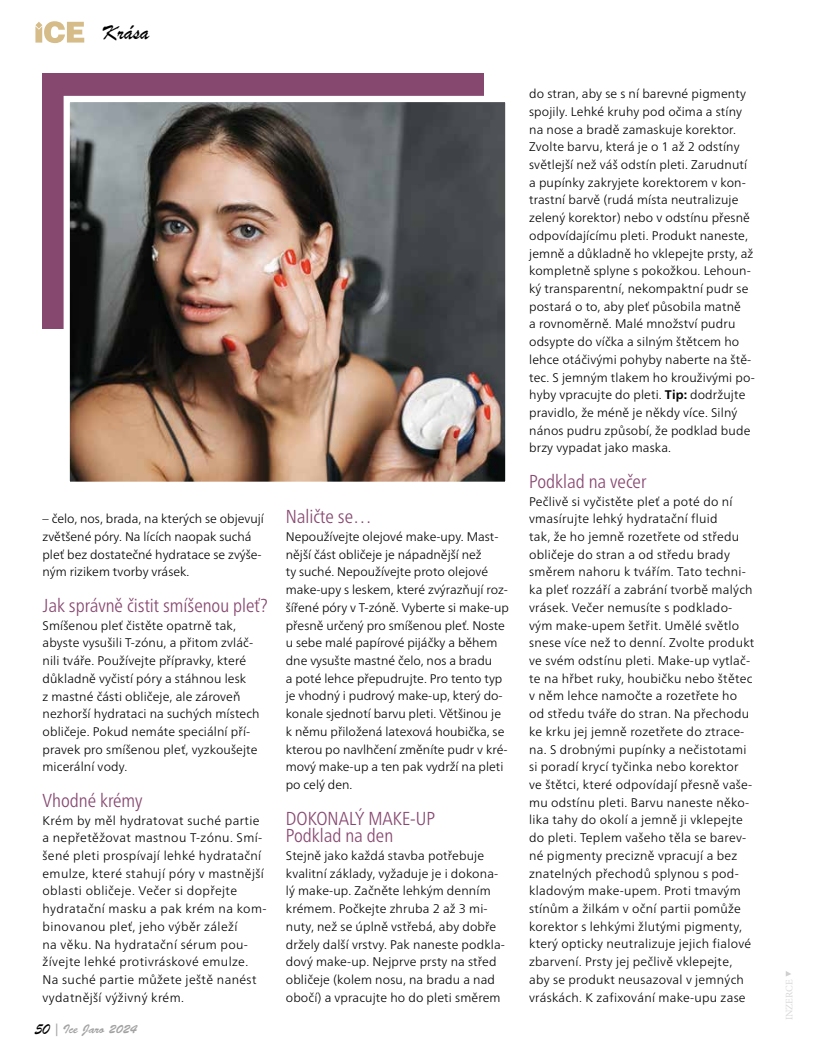
<style>
.page{position:relative;width:815px;height:1063px;background:#fff}
.page>*{position:absolute;margin:0;border:0;box-sizing:border-box;transform-origin:0 0}
.t1{font:22.5px "Brush Script";color:#000}
.t2{font:300 condensed 18.75px/17.8px "Frutiger Neue LTW1 G";color:#874870}
.t3{font:300 12.5px/17.8px "Frutiger Neue LTW1 G";letter-spacing:.01em;color:#000}
.t4{font:300 12.5px/17.8px "Frutiger Neue LTW1 G";letter-spacing:.03em;color:#000}
.t5{font:12.5px "Brush Script Std";color:#a2a1a3}
.t6{font:10px "Minion Pro";color:#d8d8d8}
.s1{font-family:"Brush Script";font-size:16.25px;color:#000}
.s2{font-weight:700}
</style>
<div class="page">
<svg style="left:786px;top:971px;width:5px;height:6px"></svg>
<div style="left:43px;top:73px;width:441px;height:255px;background:#874870"></div>
<img style="left:71px;top:103px;width:433px;height:378px">
<div style="left:64px;top:96px;width:447px;height:392px;border:6px solid #fff"></div>
<svg style="left:35px;top:21px;width:49px;height:22px"></svg>
<h1 class="t1" style="left:103px;top:17px;width:48px">Krása</h1>
<p class="t3" style="left:43px;top:509px;width:223px">– čelo, nos, brada, na kterých se objevují zvětšené póry. Na lících naopak suchá pleť bez dostatečné hydratace se zvýše&shy;ným rizikem tvorby vrásek.</p>
<h2 class="t2" style="left:43px;top:595px;width:227px">Jak správně čistit smíšenou pleť?</h2>
<p class="t3" style="left:43px;top:616px;width:219px">Smíšenou pleť čistěte opatrně tak, abyste vysušili T-zónu, a přitom zvláč&shy;nili tváře. Používejte přípravky, které důkladně vyčistí póry a stáhnou lesk<br>z mastné části obličeje, ale zároveň nezhorší hydrataci na suchých místech obličeje. Pokud nemáte speciální pří&shy;pravek pro smíšenou pleť, vyzkoušejte micerální vody.</p>
<h2 class="t2" style="left:43px;top:790px;width:102px">Vhodné krémy</h2>
<p class="t4" style="left:43px;top:810px;width:226px">Krém by měl hydratovat suché partie a nepřetěžovat mastnou T-zónu. Smí&shy;šené pleti prospívají lehké hydratační emulze, které stahují póry v mastnější oblasti obličeje. Večer si dopřejte hydratační masku a pak krém na kom&shy;binovanou pleť, jeho výběr záleží<br>na věku. Na hydratační sérum pou&shy;žívejte lehké protivráskové emulze.<br>Na suché partie můžete ještě nanést vydatnější výživný krém.</p>
<p class="t5" style="left:35px;top:1022px;width:103px"><span class="s1">50</span> | Ice Jaro 2024</p>
<h2 class="t2" style="left:286px;top:506px;width:88px">Naličte se…</h2>
<p class="t3" style="left:286px;top:527px;width:225px">Nepoužívejte olejové make-upy. Mast&shy;nější část obličeje je nápadnější než<br>ty suché. Nepoužívejte proto olejové make-upy s leskem, které zvýrazňují roz&shy;šířené póry v T-zóně. Vyberte si make-up přesně určený pro smíšenou pleť. Noste u sebe malé papírové pijáčky a během dne vysušte mastné čelo, nos a bradu<br>a poté lehce přepudrujte. Pro tento typ je vhodný i pudrový make-up, který do&shy;konale sjednotí barvu pleti. Většinou je k němu přiložená latexová houbička, se kterou po navlhčení změníte pudr v kré&shy;mový make-up a ten pak vydrží na pleti po celý den.</p>
<h2 class="t2" style="left:286px;top:808px;width:151px">DOKONALÝ MAKE-UP<br>Podklad na den</h2>
<p class="t3" style="left:286px;top:846px;width:221px">Stejně jako každá stavba potřebuje kvalitní základy, vyžaduje je i dokona&shy;lý make-up. Začněte lehkým denním krémem. Počkejte zhruba 2 až 3 mi&shy;nuty, než se úplně vstřebá, aby dobře držely další vrstvy. Pak naneste podkla&shy;dový make-up. Nejprve prsty na střed obličeje (kolem nosu, na bradu a nad obočí) a vpracujte ho do pleti směrem</p>
<p class="t3" style="left:529px;top:84px;width:227px">do stran, aby se s ní barevné pigmenty spojily. Lehké kruhy pod očima a stíny na nose a bradě zamaskuje korektor.<br>Zvolte barvu, která je o 1 až 2 odstíny světlejší než váš odstín pleti. Zarudnutí a pupínky zakryjete korektorem v kon&shy;trastní barvě (rudá místa neutralizuje zelený korektor) nebo v odstínu přesně odpovídajícímu pleti. Produkt naneste, jemně a důkladně ho vklepejte prsty, až kompletně splyne s pokožkou. Lehoun&shy;ký transparentní, nekompaktní pudr se postará o to, aby pleť působila matně<br>a rovnoměrně. Malé množství pudru odsypte do víčka a silným štětcem ho lehce otáčivými pohyby naberte na ště&shy;tec. S jemným tlakem ho krouživými po&shy;hyby vpracujte do pleti. <span class="s2">Tip:</span> dodržujte pravidlo, že méně je někdy více. Silný nános pudru způsobí, že podklad bude brzy vypadat jako maska.</p>
<h2 class="t2" style="left:529px;top:471px;width:119px">Podklad na večer</h2>
<p class="t3" style="left:529px;top:491px;width:227px">Pečlivě si vyčistěte pleť a poté do ní vmasírujte lehký hydratační fluid<br>tak, že ho jemně rozetřete od středu obličeje do stran a od středu brady směrem nahoru k tvářím. Tato techni&shy;ka pleť rozzáří a zabrání tvorbě malých vrásek. Večer nemusíte s podklado&shy;vým make-upem šetřit. Umělé světlo snese více než to denní. Zvolte produkt ve svém odstínu pleti. Make-up vytlač&shy;te na hřbet ruky, houbičku nebo štětec v něm lehce namočte a rozetřete ho od středu tváře do stran. Na přechodu ke krku jej jemně rozetřete do ztrace&shy;na. S drobnými pupínky a nečistotami si poradí krycí tyčinka nebo korektor ve štětci, které odpovídají přesně vaše&shy;mu odstínu pleti. Barvu naneste něko&shy;lika tahy do okolí a jemně ji vklepejte do pleti. Teplem vašeho těla se barev&shy;né pigmenty precizně vpracují a bez znatelných přechodů splynou s pod&shy;kladovým make-upem. Proti tmavým stínům a žilkám v oční partii pomůže korektor s lehkými žlutými pigmenty, který opticky neutralizuje jejich fialové zbarvení. Prsty jej pečlivě vklepejte, aby se produkt neusazoval v jemných vráskách. K zafixování make-upu zase</p>
<p class="t6" style="left:783px;top:1020px;width:43px;rotate:-90deg">INZERCE</p>
</div>
